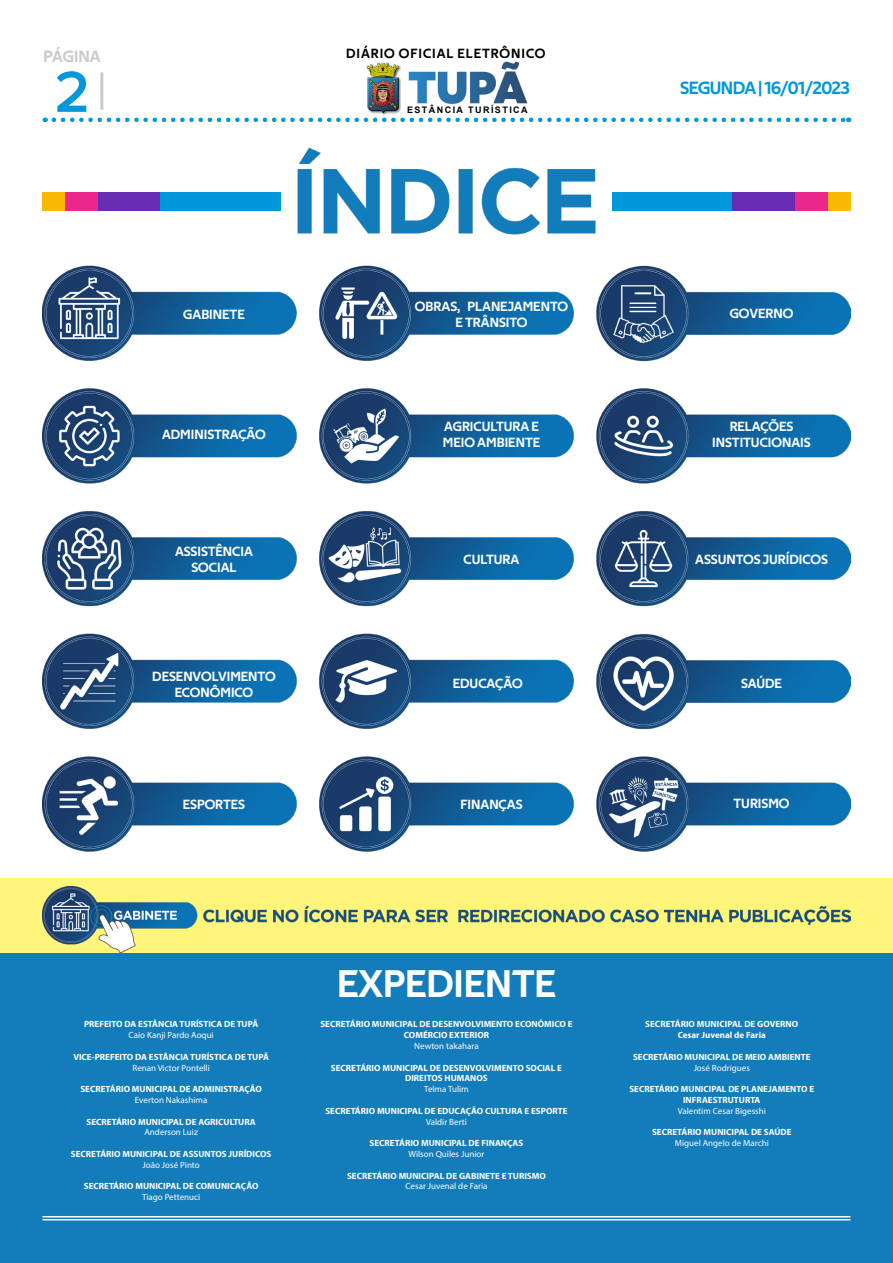
<style>
.page{position:relative;width:893px;height:1263px;background:#fff}
.page>*{position:absolute;margin:0;border:0;box-sizing:border-box;transform-origin:0 0}
.t1{font:600 60px "Proxima Nova";color:#0098db}
.t2{font:39px "Techna Sans";color:#fff}
.t3{font:18px "Techna Sans";letter-spacing:-.03em;color:#0098db}
.t4{font:16.5px "Techna Sans";color:#c9cacc}
.t5{font:13.5px/16.2px "Techna Sans";color:#fff;text-align:center}
.t6{font:13.5px "Techna Sans";letter-spacing:.07em;color:#000}
.t7{font:700 9px/10.8px "Myriad Pro";color:#fff;text-align:center}
.t8{font:9px "Myriad Pro";color:#fff}
.t9{font:700 9px "Arial";letter-spacing:.16em;color:#000}
</style>
<div class="page">
<img style="left:43px;top:147px;width:808px;height:705px">
<div style="left:0;top:953px;width:893px;height:310px;background:#137cba"></div>
<hr style="left:43px;top:1216px;width:807px;height:1px;background:#fff">
<hr style="left:43px;top:1219px;width:807px;height:1px;background:#fff">
<div style="left:0;top:878px;width:893px;height:74px;background:#fff57a"></div>
<img style="left:43px;top:886px;width:807px;height:66px">
<svg style="left:54px;top:118px;width:795px;height:4px"></svg>
<hr style="left:100px;top:72px;width:3px;height:38px;background:#c9cacc">
<img style="left:366px;top:63px;width:35px;height:52px">
<img style="left:408px;top:61px;width:119px;height:43px">
<div style="left:43px;top:193px;width:22px;height:18px;background:#f9b900"></div>
<div style="left:65px;top:193px;width:33px;height:18px;background:#eb278d"></div>
<div style="left:98px;top:193px;width:63px;height:18px;background:#692cb5"></div>
<div style="left:161px;top:193px;width:120px;height:18px;background:#0098db"></div>
<div style="left:612px;top:193px;width:120px;height:18px;background:#0098db"></div>
<div style="left:828px;top:193px;width:22px;height:18px;background:#f9b900"></div>
<div style="left:794px;top:193px;width:34px;height:18px;background:#eb278d"></div>
<div style="left:732px;top:193px;width:62px;height:18px;background:#692cb5"></div>
<h3 class="t4" style="left:43px;top:47px;width:59px">PÁGINA</h3>
<h1 class="t1" style="left:54px;top:47px;width:37px">2</h1>
<h3 class="t6" style="left:346px;top:45px;width:201px">DIÁRIO OFICIAL ELETRÔNICO</h3>
<p class="t9" style="left:407px;top:103px;width:122px">ESTÂNCIA TURÍSTICA</p>
<h3 class="t3" style="left:680px;top:78px;width:171px">SEGUNDA | 16/01/2023</h3>
<h3 class="t5" style="left:183px;top:306px;width:63px">GABINETE</h3>
<h3 class="t5" style="left:415px;top:298px;width:154px">OBRAS, PLANEJAMENTO<br>E TRÂNSITO</h3>
<h3 class="t5" style="left:730px;top:305px;width:65px">GOVERNO</h3>
<h3 class="t5" style="left:162px;top:426px;width:105px">ADMINISTRAÇÃO</h3>
<h3 class="t5" style="left:443px;top:418px;width:99px;text-align:left">AGRICULTURA E<br>MEIO AMBIENTE</h3>
<h3 class="t5" style="left:712px;top:418px;width:100px">RELAÇÕES<br>INSTITUCIONAIS</h3>
<h3 class="t5" style="left:175px;top:543px;width:79px">ASSISTÊNCIA<br>SOCIAL</h3>
<h3 class="t5" style="left:464px;top:551px;width:57px">CULTURA</h3>
<h3 class="t5" style="left:695px;top:551px;width:134px">ASSUNTOS JURÍDICOS</h3>
<h3 class="t5" style="left:152px;top:668px;width:125px">DESENVOLVIMENTO<br>ECONÔMICO</h3>
<h3 class="t5" style="left:453px;top:675px;width:71px">EDUCAÇÃO</h3>
<h3 class="t5" style="left:741px;top:675px;width:42px">SAÚDE</h3>
<h3 class="t5" style="left:183px;top:796px;width:64px">ESPORTES</h3>
<h3 class="t5" style="left:460px;top:796px;width:64px">FINANÇAS</h3>
<h3 class="t5" style="left:733px;top:795px;width:57px">TURISMO</h3>
<p class="t7" style="left:84px;top:1018px;width:176px">PREFEITO DA ESTÂNCIA TURÍSTICA DE TUPÃ</p>
<p class="t8" style="left:129px;top:1029px;width:87px">Caio Kanji Pardo Aoqui</p>
<p class="t7" style="left:73px;top:1051px;width:197px">VICE-PREFEITO DA ESTÂNCIA TURÍSTICA DE TUPÃ</p>
<p class="t8" style="left:132px;top:1062px;width:79px">Renan Victor Pontelli</p>
<p class="t7" style="left:80px;top:1083px;width:183px">SECRETÁRIO MUNICIPAL DE ADMINISTRAÇÃO</p>
<p class="t8" style="left:135px;top:1094px;width:74px">Everton Nakashima</p>
<p class="t7" style="left:87px;top:1116px;width:171px">SECRETÁRIO MUNICIPAL DE AGRICULTURA</p>
<p class="t8" style="left:144px;top:1127px;width:55px">Anderson Luiz</p>
<p class="t7" style="left:71px;top:1148px;width:202px">SECRETÁRIO MUNICIPAL DE ASSUNTOS JURÍDICOS</p>
<p class="t8" style="left:143px;top:1159px;width:59px">João José Pinto</p>
<p class="t7" style="left:84px;top:1180px;width:176px">SECRETÁRIO MUNICIPAL DE COMUNICAÇÃO</p>
<p class="t8" style="left:142px;top:1191px;width:60px">Tiago Pettenuci</p>
<h2 class="t2" style="left:337px;top:960px;width:220px">EXPEDIENTE</h2>
<p class="t7" style="left:320px;top:1018px;width:254px">SECRETÁRIO MUNICIPAL DE DESENVOLVIMENTO ECONÔMICO E<br>COMÉRCIO EXTERIOR</p>
<p class="t8" style="left:414px;top:1040px;width:66px">Newton takahara</p>
<p class="t7" style="left:331px;top:1062px;width:233px">SECRETÁRIO MUNICIPAL DE DESENVOLVIMENTO SOCIAL E<br>DIREITOS HUMANOS</p>
<p class="t8" style="left:424px;top:1083px;width:46px">Telma Tulim</p>
<p class="t7" style="left:325px;top:1105px;width:244px">SECRETÁRIO MUNICIPAL DE EDUCAÇÃO CULTURA E ESPORTE</p>
<p class="t8" style="left:426px;top:1116px;width:42px">Valdir Berti</p>
<p class="t7" style="left:370px;top:1137px;width:155px">SECRETÁRIO MUNICIPAL DE FINANÇAS</p>
<p class="t8" style="left:409px;top:1148px;width:77px">Wilson Quiles Junior</p>
<p class="t7" style="left:347px;top:1170px;width:200px">SECRETÁRIO MUNICIPAL DE GABINETE E TURISMO</p>
<p class="t8" style="left:405px;top:1181px;width:84px">Cesar Juvenal de Faria</p>
<p class="t7" style="left:645px;top:1018px;width:154px">SECRETÁRIO MUNICIPAL DE GOVERNO<br>Cesar Juvenal de Faria</p>
<p class="t7" style="left:633px;top:1051px;width:179px">SECRETÁRIO MUNICIPAL DE MEIO AMBIENTE</p>
<p class="t8" style="left:694px;top:1062px;width:58px">José Rodrigues</p>
<p class="t7" style="left:629px;top:1083px;width:186px">SECRETÁRIO MUNICIPAL DE PLANEJAMENTO E<br>INFRAESTRUTURTA</p>
<p class="t8" style="left:678px;top:1105px;width:90px">Valentim Cesar Bigesshi</p>
<p class="t7" style="left:652px;top:1126px;width:141px">SECRETÁRIO MUNICIPAL DE SAÚDE</p>
<p class="t8" style="left:675px;top:1137px;width:96px">Miguel Angelo de Marchi</p>
</div>
